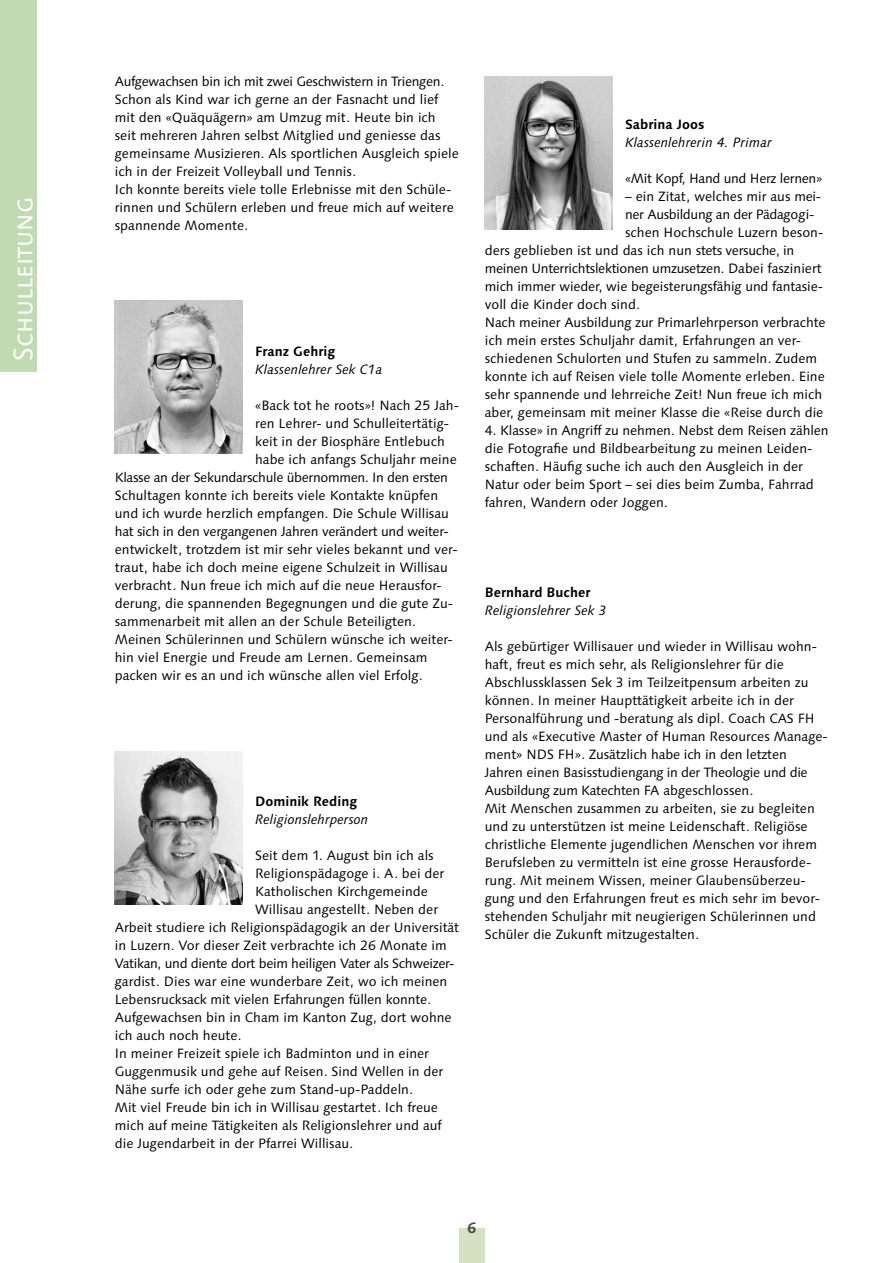
<style>
.page{position:relative;width:893px;height:1263px;background:#fff}
.page>*{position:absolute;margin:0;border:0;box-sizing:border-box;transform-origin:0 0}
.t1{font:27px "Linotype Syntax SC";color:#fff}
.t2{font:700 15px "Linotype Syntax";color:#484848}
.t3{font:13.5px/18px "Linotype Syntax";color:#000}
.t4{font:13.5px "Linotype Syntax";letter-spacing:-.025em;color:#000}
.t5{font:italic 13.5px "Linotype Syntax";color:#000}
.t6{font:700 13.5px "Linotype Syntax";color:#000}
.t7{font:13.5px "Linotype Syntax";letter-spacing:-.02em;color:#000}
</style>
<div class="page">
<div style="left:459px;top:1228px;width:26px;height:35px;background:#d4e2c3"></div>
<div style="left:0;top:0;width:37px;height:371px;background:#c2dab1"></div>
<img style="left:115px;top:301px;width:127px;height:153px">
<img style="left:115px;top:751px;width:127px;height:153px">
<img style="left:485px;top:77px;width:127px;height:153px">
<h1 class="t1" style="left:7px;top:360px;width:165px;rotate:-90deg">Schulleitung</h1>
<p class="t3" style="left:115px;top:73px;width:346px">Aufgewachsen bin ich mit zwei Geschwistern in Triengen.<br>Schon als Kind war ich gerne an der Fasnacht und lief mit den «Quäquägern» am Umzug mit. Heute bin ich seit mehreren Jahren selbst Mitglied und geniesse das gemeinsame Musizieren. Als sportlichen Ausgleich spiele ich in der Freizeit Volleyball und Tennis.<br>Ich konnte bereits viele tolle Erlebnisse mit den Schüle&shy;rinnen und Schülern erleben und freue mich auf weitere spannende Momente.</p>
<p class="t6" style="left:255px;top:343px;width:82px">Franz Gehrig</p>
<p class="t5" style="left:255px;top:362px;width:129px">Klassenlehrer Sek C1a</p>
<p class="t3" style="left:255px;top:397px;width:205px">«Back tot he roots»! Nach 25 Jah-</p>
<p class="t3" style="left:255px;top:415px;width:195px">ren Lehrer- und Schulleitertätig-</p>
<p class="t3" style="left:255px;top:433px;width:191px">keit in der Biosphäre Entlebuch</p>
<p class="t3" style="left:255px;top:451px;width:203px">habe ich anfangs Schuljahr meine</p>
<p class="t4" style="left:115px;top:470px;width:335px">Klasse an der Sekundarschule übernommen. In den ersten</p>
<p class="t3" style="left:115px;top:487px;width:325px">Schultagen konnte ich bereits viele Kontakte knüpfen</p>
<p class="t3" style="left:115px;top:505px;width:336px">und ich wurde herzlich empfangen. Die Schule Willisau</p>
<p class="t7" style="left:115px;top:524px;width:335px">hat sich in den vergangenen Jahren verändert und weiter-</p>
<p class="t3" style="left:115px;top:541px;width:344px">entwickelt, trotzdem ist mir sehr vieles bekannt und ver-</p>
<p class="t3" style="left:115px;top:559px;width:335px">traut, habe ich doch meine eigene Schulzeit in Willisau</p>
<p class="t3" style="left:115px;top:577px;width:329px">verbracht. Nun freue ich mich auf die neue Herausfor-</p>
<p class="t3" style="left:115px;top:595px;width:340px">derung, die spannenden Begegnungen und die gute Zu-</p>
<p class="t3" style="left:115px;top:613px;width:303px">sammenarbeit mit allen an der Schule Beteiligten.</p>
<p class="t3" style="left:115px;top:631px;width:340px">Meinen Schülerinnen und Schülern wünsche ich weiter-</p>
<p class="t3" style="left:115px;top:649px;width:314px">hin viel Energie und Freude am Lernen. Gemeinsam</p>
<p class="t3" style="left:115px;top:667px;width:309px">packen wir es an und ich wünsche allen viel Erfolg.</p>
<p class="t6" style="left:255px;top:793px;width:104px">Dominik Reding</p>
<p class="t5" style="left:255px;top:812px;width:115px">Religionslehrperson</p>
<p class="t3" style="left:255px;top:847px;width:180px">Seit dem 1. August bin ich als</p>
<p class="t3" style="left:255px;top:865px;width:191px">Religionspädagoge i. A. bei der</p>
<p class="t3" style="left:255px;top:883px;width:174px">Katholischen Kirchgemeinde</p>
<p class="t3" style="left:255px;top:901px;width:185px">Willisau angestellt. Neben der</p>
<p class="t3" style="left:115px;top:919px;width:346px">Arbeit studiere ich Religionspädagogik an der Universität</p>
<p class="t3" style="left:115px;top:937px;width:334px">in Luzern. Vor dieser Zeit verbrachte ich 26 Monate im</p>
<p class="t4" style="left:115px;top:956px;width:341px">Vatikan, und diente dort beim heiligen Vater als Schweizer-</p>
<p class="t3" style="left:115px;top:973px;width:334px">gardist. Dies war eine wunderbare Zeit, wo ich meinen</p>
<p class="t3" style="left:115px;top:991px;width:318px">Lebensrucksack mit vielen Erfahrungen füllen konnte.</p>
<p class="t3" style="left:115px;top:1009px;width:338px">Aufgewachsen bin in Cham im Kanton Zug, dort wohne</p>
<p class="t3" style="left:115px;top:1027px;width:128px">ich auch noch heute.</p>
<p class="t3" style="left:115px;top:1045px;width:316px">In meiner Freizeit spiele ich Badminton und in einer</p>
<p class="t3" style="left:115px;top:1063px;width:330px">Guggenmusik und gehe auf Reisen. Sind Wellen in der</p>
<p class="t3" style="left:115px;top:1081px;width:300px">Nähe surfe ich oder gehe zum Stand-up-Paddeln.</p>
<p class="t3" style="left:115px;top:1099px;width:325px">Mit viel Freude bin ich in Willisau gestartet. Ich freue</p>
<p class="t3" style="left:115px;top:1117px;width:328px">mich auf meine Tätigkeiten als Religionslehrer und auf</p>
<p class="t3" style="left:115px;top:1135px;width:240px">die Jugendarbeit in der Pfarrei Willisau.</p>
<p class="t6" style="left:625px;top:116px;width:81px">Sabrina Joos</p>
<p class="t5" style="left:625px;top:135px;width:149px">Klassenlehrerin 4. Primar</p>
<p class="t4" style="left:625px;top:171px;width:199px">«Mit Kopf, Hand und Herz lernen»</p>
<p class="t3" style="left:625px;top:188px;width:197px">– ein Zitat, welches mir aus mei-</p>
<p class="t4" style="left:625px;top:207px;width:191px">ner Ausbildung an der Pädagogi-</p>
<p class="t3" style="left:625px;top:224px;width:200px">schen Hochschule Luzern beson-</p>
<p class="t3" style="left:485px;top:242px;width:311px">ders geblieben ist und das ich nun stets versuche, in</p>
<p class="t4" style="left:485px;top:261px;width:338px">meinen Unterrichtslektionen umzusetzen. Dabei fasziniert</p>
<p class="t3" style="left:485px;top:278px;width:340px">mich immer wieder, wie begeisterungsfähig und fantasie-</p>
<p class="t3" style="left:485px;top:296px;width:157px">voll die Kinder doch sind.</p>
<p class="t3" style="left:485px;top:314px;width:342px">Nach meiner Ausbildung zur Primarlehrperson verbrachte</p>
<p class="t3" style="left:485px;top:332px;width:318px">ich mein erstes Schuljahr damit, Erfahrungen an ver-</p>
<p class="t3" style="left:485px;top:350px;width:334px">schiedenen Schulorten und Stufen zu sammeln. Zudem</p>
<p class="t3" style="left:485px;top:368px;width:342px">konnte ich auf Reisen viele tolle Momente erleben. Eine</p>
<p class="t3" style="left:485px;top:386px;width:339px">sehr spannende und lehrreiche Zeit! Nun freue ich mich</p>
<p class="t3" style="left:485px;top:404px;width:340px">aber, gemeinsam mit meiner Klasse die «Reise durch die</p>
<p class="t3" style="left:485px;top:422px;width:345px">4. Klasse» in Angriff zu nehmen. Nebst dem Reisen zählen die Fotografie und Bildbearbeitung zu meinen Leiden&shy;schaften. Häufig suche ich auch den Ausgleich in der Natur oder beim Sport – sei dies beim Zumba, Fahrrad fahren, Wandern oder Joggen.</p>
<p class="t6" style="left:485px;top:584px;width:107px">Bernhard Bucher</p>
<p class="t5" style="left:485px;top:603px;width:123px">Religionslehrer Sek 3</p>
<p class="t3" style="left:485px;top:638px;width:345px">Als gebürtiger Willisauer und wieder in Willisau wohn&shy;haft, freut es mich sehr, als Religionslehrer für die Abschlussklassen Sek 3 im Teilzeitpensum arbeiten zu können. In meiner Haupttätigkeit arbeite ich in der Personalführung und -beratung als dipl. Coach CAS FH und als «Executive Master of Human Resources Manage&shy;ment» NDS FH». Zusätzlich habe ich in den letzten Jahren einen Basisstudiengang in der Theologie und die Ausbildung zum Katechten FA abgeschlossen.<br>Mit Menschen zusammen zu arbeiten, sie zu begleiten und zu unterstützen ist meine Leidenschaft. Religiöse christliche Elemente jugendlichen Menschen vor ihrem Berufsleben zu vermitteln ist eine grosse Herausforde&shy;rung. Mit meinem Wissen, meiner Glaubensüberzeu&shy;gung und den Erfahrungen freut es mich sehr im bevor&shy;stehenden Schuljahr mit neugierigen Schülerinnen und Schüler die Zukunft mitzugestalten.</p>
<p class="t2" style="left:468px;top:1219px;width:10px">6</p>
</div>
